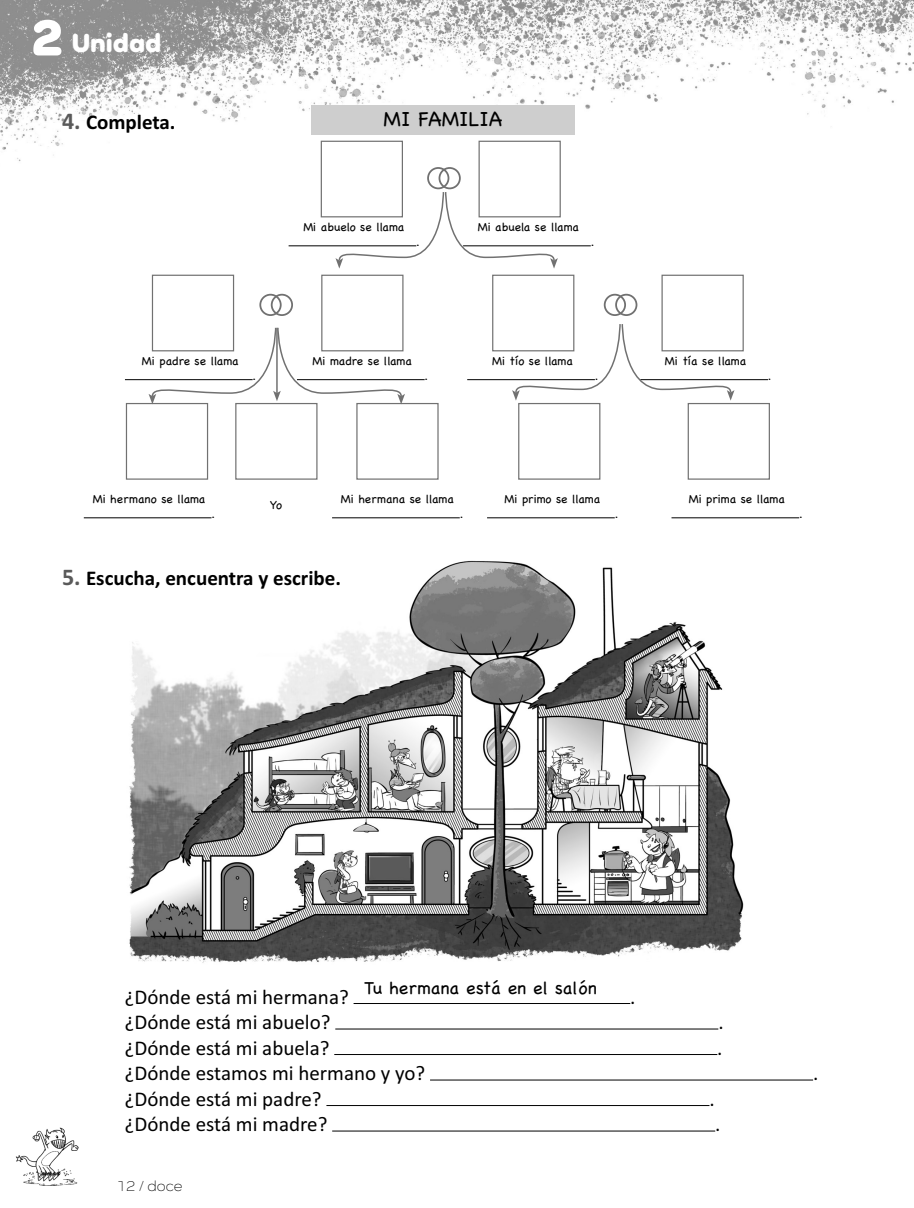
<style>
.page{position:relative;width:914px;height:1208px;background:#fff}
.page>*{position:absolute;margin:0;border:0;box-sizing:border-box;transform-origin:0 0}
.t1{font:800 54px "Como";color:#fff}
.t2{font:800 27px "Como";color:#fff}
.t3{font:21px "Calibri";color:#000}
.t4{font:700 21px "Calibri";color:#000}
.t5{font:300 21px "Chalkboard SE";color:#000}
.t6{font:300 18px "Chalkboard SE";color:#000}
.t7{font:300 15px "Como";color:#000}
.t8{font:300 12px "Chalkboard SE";color:#000}
.s1{font-size:24px;color:#5a5a5a}
</style>
<div class="page">
<img style="left:0;top:0;width:913px;height:195px">
<img style="left:129px;top:560px;width:615px;height:403px">
<hr style="left:353px;top:1003px;width:277px;height:1px;background:#000">
<hr style="left:335px;top:1028px;width:383px;height:1px;background:#000">
<hr style="left:334px;top:1054px;width:383px;height:1px;background:#000">
<hr style="left:430px;top:1079px;width:382px;height:1px;background:#000">
<hr style="left:326px;top:1105px;width:383px;height:1px;background:#000">
<hr style="left:332px;top:1130px;width:383px;height:1px;background:#000">
<div style="left:311px;top:106px;width:263px;height:29px;background:#cecece"></div>
<div style="left:321px;top:141px;width:81px;height:76px;background:#fff"></div>
<div style="left:320px;top:141px;width:83px;height:76px;border:1px solid #717171"></div>
<div style="left:479px;top:141px;width:81px;height:76px;background:#fff"></div>
<div style="left:478px;top:141px;width:82px;height:76px;border:1px solid #717171"></div>
<div style="left:152px;top:275px;width:82px;height:76px;border:1px solid #717171"></div>
<div style="left:492px;top:275px;width:82px;height:76px;border:1px solid #717171"></div>
<div style="left:321px;top:275px;width:82px;height:76px;border:1px solid #717171"></div>
<div style="left:661px;top:275px;width:82px;height:76px;border:1px solid #717171"></div>
<div style="left:126px;top:403px;width:82px;height:77px;border:1px solid #717171"></div>
<div style="left:235px;top:403px;width:82px;height:77px;border:1px solid #717171"></div>
<div style="left:518px;top:403px;width:82px;height:77px;border:1px solid #717171"></div>
<div style="left:356px;top:403px;width:82px;height:77px;border:1px solid #717171"></div>
<hr style="left:288px;top:245px;width:128px;height:1px;background:#000">
<hr style="left:463px;top:245px;width:127px;height:1px;background:#000">
<hr style="left:125px;top:379px;width:127px;height:1px;background:#000">
<hr style="left:467px;top:379px;width:127px;height:1px;background:#000">
<hr style="left:297px;top:379px;width:127px;height:1px;background:#000">
<hr style="left:640px;top:379px;width:127px;height:1px;background:#000">
<hr style="left:84px;top:517px;width:127px;height:1px;background:#000">
<hr style="left:487px;top:517px;width:127px;height:1px;background:#000">
<hr style="left:332px;top:517px;width:127px;height:1px;background:#000">
<hr style="left:671px;top:517px;width:127px;height:1px;background:#000">
<div style="left:259px;top:294px;width:22px;height:22px;border:2px solid #717171;border-radius:50%"></div>
<div style="left:271px;top:294px;width:22px;height:22px;border:2px solid #717171;border-radius:50%"></div>
<div style="left:427px;top:167px;width:22px;height:22px;border:2px solid #717171;border-radius:50%"></div>
<div style="left:438px;top:167px;width:22px;height:22px;border:2px solid #717171;border-radius:50%"></div>
<div style="left:687px;top:403px;width:82px;height:77px;border:1px solid #717171"></div>
<div style="left:603px;top:294px;width:22px;height:22px;border:2px solid #717171;border-radius:50%"></div>
<div style="left:615px;top:294px;width:22px;height:22px;border:2px solid #717171;border-radius:50%"></div>
<svg style="left:512px;top:322px;width:222px;height:79px"></svg>
<svg style="left:335px;top:191px;width:222px;height:78px"></svg>
<svg style="left:148px;top:326px;width:257px;height:78px"></svg>
<img style="left:15px;top:1127px;width:64px;height:59px">
<h1 class="t1" style="left:30px;top:19px;width:36px">2</h1>
<h2 class="t2" style="left:72px;top:34px;width:91px">Unidad</h2>
<h3 class="t4" style="left:62px;top:115px;width:115px"><span class="s1">4.</span> Completa.</h3>
<h3 class="t5" style="left:383px;top:111px;width:120px">MI FAMILIA</h3>
<p class="t8" style="left:303px;top:223px;width:102px">Mi abuelo se llama</p>
<p class="t8" style="left:416px;top:238px;width:5px">.</p>
<p class="t8" style="left:477px;top:223px;width:103px">Mi abuela se llama</p>
<p class="t8" style="left:590px;top:238px;width:5px">.</p>
<p class="t8" style="left:142px;top:356px;width:98px">Mi padre se llama</p>
<p class="t8" style="left:252px;top:371px;width:5px">.</p>
<p class="t8" style="left:312px;top:356px;width:101px">Mi madre se llama</p>
<p class="t8" style="left:424px;top:371px;width:5px">.</p>
<p class="t8" style="left:492px;top:356px;width:82px">Mi tío se llama</p>
<p class="t8" style="left:594px;top:371px;width:5px">.</p>
<p class="t8" style="left:93px;top:495px;width:114px">Mi hermano se llama</p>
<p class="t8" style="left:211px;top:510px;width:5px">.</p>
<p class="t8" style="left:270px;top:500px;width:13px">Yo</p>
<p class="t8" style="left:504px;top:495px;width:97px">Mi primo se llama</p>
<p class="t8" style="left:341px;top:495px;width:114px">Mi hermana se llama</p>
<p class="t8" style="left:459px;top:510px;width:5px">.</p>
<p class="t8" style="left:614px;top:510px;width:5px">.</p>
<h3 class="t4" style="left:62px;top:571px;width:280px"><span class="s1">5.</span> Escucha, encuentra y escribe.</h3>
<p class="t8" style="left:664px;top:356px;width:83px">Mi tía se llama</p>
<p class="t8" style="left:767px;top:371px;width:5px">.</p>
<p class="t8" style="left:688px;top:495px;width:98px">Mi prima se llama</p>
<p class="t8" style="left:798px;top:510px;width:5px">.</p>
<h3 class="t3" style="left:125px;top:989px;width:225px">¿Dónde está mi hermana?</h3>
<h3 class="t3" style="left:125px;top:1015px;width:207px">¿Dónde está mi abuelo?</h3>
<h3 class="t3" style="left:125px;top:1040px;width:206px">¿Dónde está mi abuela?</h3>
<h3 class="t6" style="left:364px;top:981px;width:234px">Tu hermana está en el salón</h3>
<h3 class="t3" style="left:125px;top:1066px;width:302px">¿Dónde estamos mi hermano y yo?</h3>
<h3 class="t3" style="left:125px;top:1091px;width:198px">¿Dónde está mi padre?</h3>
<h3 class="t3" style="left:125px;top:1117px;width:204px">¿Dónde está mi madre?</h3>
<p class="t7" style="left:116px;top:1180px;width:68px">12 / doce</p>
<h3 class="t3" style="left:630px;top:989px;width:7px">.</h3>
<h3 class="t3" style="left:718px;top:1015px;width:7px">.</h3>
<h3 class="t3" style="left:717px;top:1040px;width:7px">.</h3>
<h3 class="t3" style="left:709px;top:1091px;width:7px">.</h3>
<h3 class="t3" style="left:715px;top:1117px;width:7px">.</h3>
<h3 class="t3" style="left:812px;top:1066px;width:7px">.</h3>
</div>
